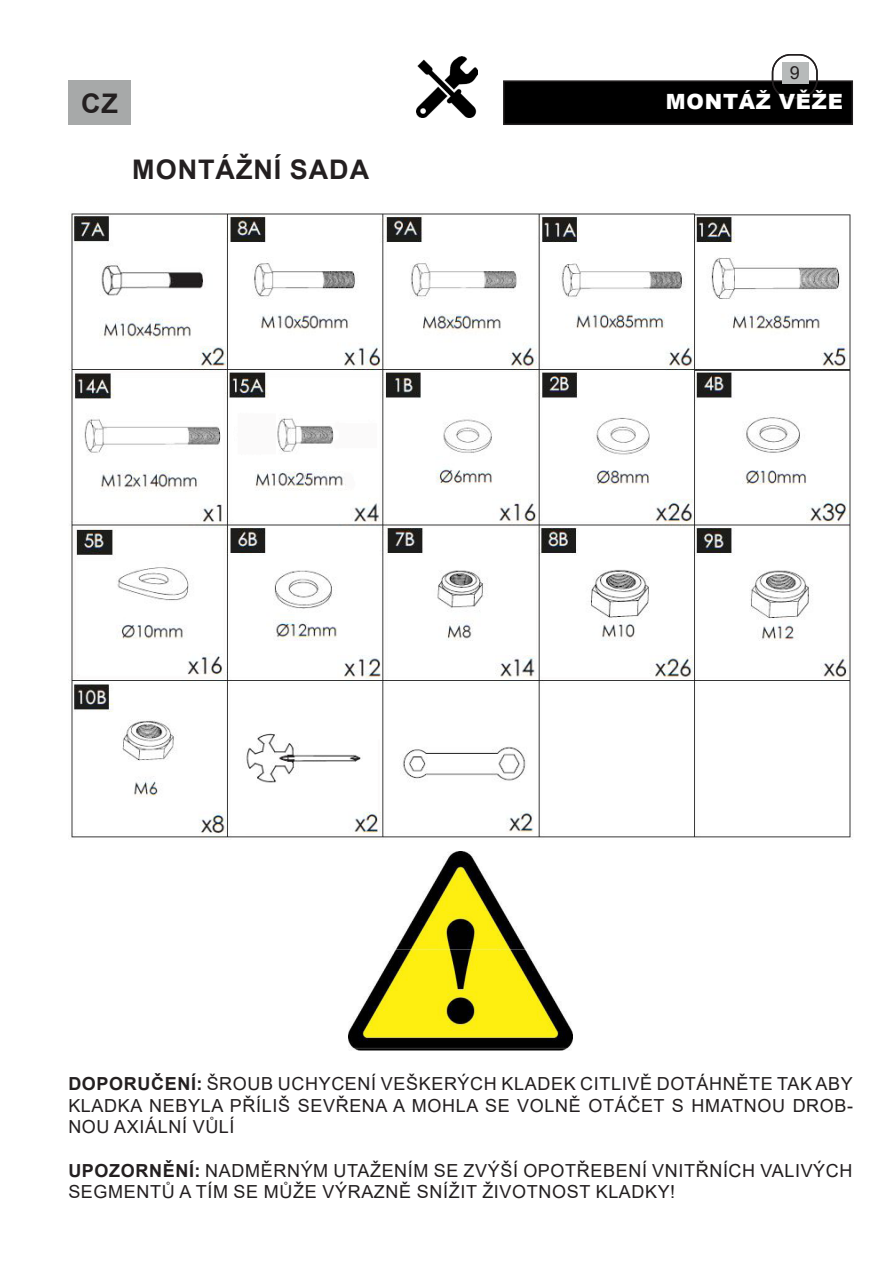
<style>
.page{position:relative;width:893px;height:1263px;background:#fff}
.page>*{position:absolute;margin:0;border:0;box-sizing:border-box;transform-origin:0 0}
.t1{font:700 27px "Arial";letter-spacing:.035em;color:#231f20}
.t2{font:900 21px "Arial";letter-spacing:.035em;color:#fff}
.t3{font:18px/21.6px "Arial";letter-spacing:.035em;color:#231f20;text-align:justify}
.s1{font-weight:700}
</style>
<div class="page">
<div style="left:504px;top:81px;width:348px;height:43px;background:#000"></div>
<div style="left:503px;top:80px;width:350px;height:45px;border:2px solid #231f20"></div>
<div style="left:782px;top:62px;width:26px;height:21px;background:#b7baba"></div>
<div style="left:772px;top:54px;width:46px;height:45px;border:2px solid #231f20;border-radius:18px"></div>
<div style="left:68px;top:80px;width:63px;height:45px;background:#a7a9a9"></div>
<img style="left:417px;top:57px;width:61px;height:61px">
<img style="left:68px;top:210px;width:783px;height:628px">
<img style="left:348px;top:851px;width:225px;height:199px">
<p class="t1" style="left:81px;top:84px;width:38px">CZ</p>
<p class="t1" style="left:132px;top:151px;width:238px">MONTÁŽNÍ SADA</p>
<p class="t3" style="left:790px;top:61px;width:12px">9</p>
<p class="t2" style="left:666px;top:87px;width:178px">MONTÁŽ VĚŽE</p>
<p class="t3" style="left:68px;top:1073px;width:786px"><span class="s1">DOPORUČENÍ:</span> ŠROUB UCHYCENÍ VEŠKERÝCH KLADEK CITLIVĚ DOTÁHNĚTE TAK ABY KLADKA NEBYLA PŘÍLIŠ SEVŘENA A MOHLA SE VOLNĚ OTÁČET S HMATNOU DROB-NOU AXIÁLNÍ VŮLÍ</p>
<p class="t3" style="left:68px;top:1159px;width:786px"><span class="s1">UPOZORNĚNÍ:</span> NADMĚRNÝM UTAŽENÍM SE ZVÝŠÍ OPOTŘEBENÍ VNITŘNÍCH VALIVÝCH<br>SEGMENTŮ A TÍM SE MŮŽE VÝRAZNĚ SNÍŽIT ŽIVOTNOST KLADKY!</p>
</div>
